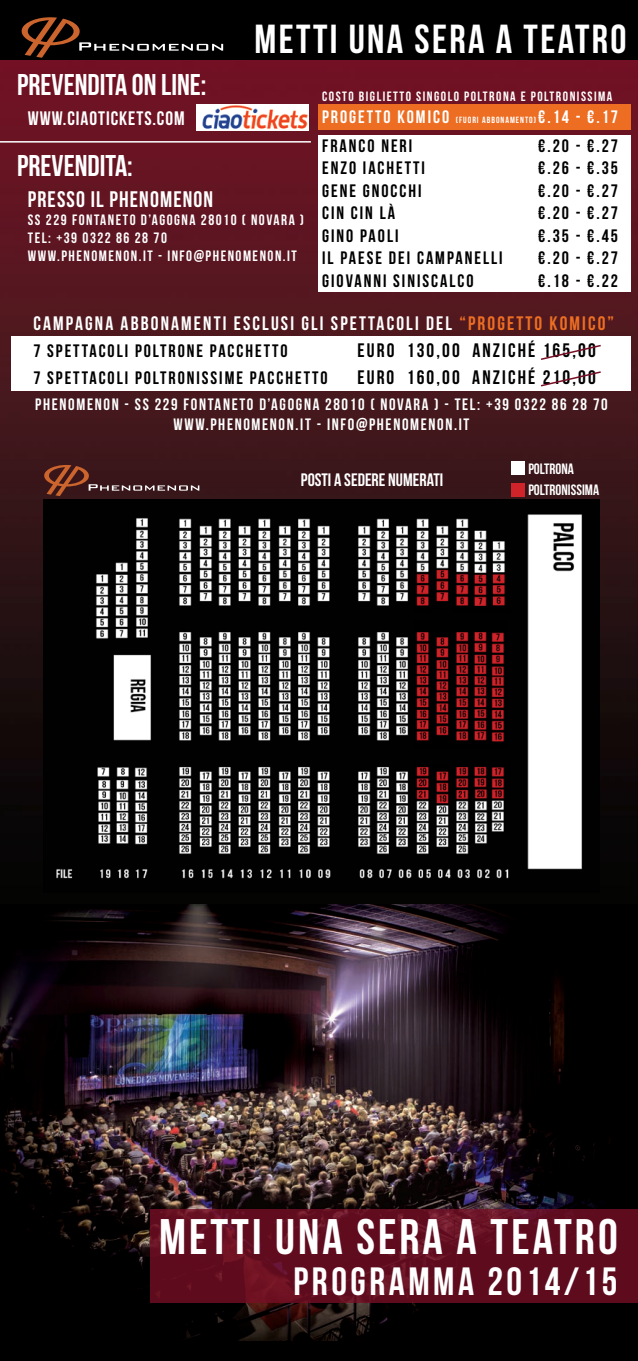
<style>
.page{position:relative;width:638px;height:1361px;background:#fff}
.page>*{position:absolute;margin:0;border:0;box-sizing:border-box;transform-origin:0 0}
.t1{font:49.95px "Bebas Neue";letter-spacing:.06em;color:#fff}
.t2{font:40.5px "Bebas Neue";letter-spacing:.06em;color:#fff}
.t3{font:39.45px "Bebas Neue";letter-spacing:.09em;color:#fff}
.t4{font:30px "Bebas Neue";color:#fff}
.t5{font:22.5px "Bebas Neue";letter-spacing:.05em;color:#fff}
.t6{font:19.5px "Bebas Neue";letter-spacing:.11em;color:#fff}
.t7{font:19.5px "Bebas Neue";letter-spacing:.11em;color:#000}
.t8{font:19.5px "Bebas Neue";letter-spacing:.05em;color:#fff}
.t9{font:18px "Bebas Neue";letter-spacing:.11em;color:#000}
.t10{font:18px "Bebas Neue";letter-spacing:.11em;color:#fff}
.t11{font:18px "Bebas Neue";color:#fff}
.t12{font:16.5px "Bebas Neue";letter-spacing:.1em;color:#fff}
.t13{font:15px/18px "Bebas Neue";letter-spacing:.1em;color:#fff}
.t14{font:15px "Bebas Neue";color:#fff}
.t15{font:13.5px "Bebas Neue";letter-spacing:.11em;color:#fff}
.s1{font-size:9px}
.s2{color:#ed6e23}
</style>
<div class="page">
<img style="left:0;top:904px;width:638px;height:437px">
<img style="left:0;top:59px;width:638px;height:845px">
<div style="left:0;top:0;width:638px;height:59px;background:#000"></div>
<svg style="left:150px;top:1209px;width:488px;height:94px;fill:#5f0b1e"></svg>
<div style="left:0;top:1341px;width:638px;height:20px;background:#000"></div>
<svg style="left:21px;top:17px;width:202px;height:41px"></svg>
<svg style="left:42px;top:464px;width:157px;height:32px"></svg>
<div style="left:12px;top:336px;width:619px;height:55px;background:#fff"></div>
<div style="left:318px;top:136px;width:313px;height:156px;background:#fff"></div>
<div style="left:318px;top:105px;width:313px;height:25px;background:#ed6e23"></div>
<img style="left:196px;top:105px;width:112px;height:25px">
<hr style="left:0;top:141px;width:311px;height:2px;background:#fff">
<img style="left:43px;top:499px;width:556px;height:393px">
<svg style="left:541px;top:371px;width:60px;height:16px"></svg>
<svg style="left:541px;top:344px;width:60px;height:16px"></svg>
<svg style="left:414px;top:620px;width:94px;height:128px"></svg>
<svg style="left:452px;top:760px;width:58px;height:40px"></svg>
<svg style="left:452px;top:573px;width:58px;height:40px"></svg>
<svg style="left:433px;top:764px;width:17px;height:40px"></svg>
<svg style="left:414px;top:760px;width:17px;height:40px"></svg>
<svg style="left:433px;top:569px;width:17px;height:40px"></svg>
<svg style="left:414px;top:573px;width:17px;height:40px"></svg>
<div style="left:511px;top:483px;width:13px;height:14px;background:#d1232a"></div>
<div style="left:511px;top:461px;width:13px;height:14px;background:#fff"></div>
<p class="t2" style="left:254px;top:16px;width:374px">METTI UNA SERA A TEATRO</p>
<p class="t4" style="left:17px;top:69px;width:191px">PREVENDITA ON LINE:</p>
<p class="t8" style="left:28px;top:108px;width:158px">WWW.CIAOTICKETS.COM</p>
<p class="t4" style="left:17px;top:149px;width:117px">PREVENDITA:</p>
<p class="t5" style="left:28px;top:187px;width:187px">PRESSO IL PHENOMENON</p>
<p class="t13" style="left:28px;top:211px;width:277px">SS 229 FONTANETO D’AGOGNA 28010 ( NOVARA )<br>TEL: +39 0322 86 28 70</p>
<p class="t13" style="left:28px;top:247px;width:270px">WWW.PHENOMENON.IT - INFO@PHENOMENON.IT</p>
<p class="t15" style="left:322px;top:89px;width:292px">COSTO BIGLIETTO SINGOLO POLTRONA E POLTRONISSIMA</p>
<p class="t10" style="left:322px;top:107px;width:297px">PROGETTO KOMICO <span class="s1">(FUORI ABBONAMENTO)</span>€.14 - €.17</p>
<p class="t9" style="left:322px;top:136px;width:92px">FRANCO NERI</p>
<p class="t9" style="left:538px;top:136px;width:81px">€.20 - €.27</p>
<p class="t9" style="left:322px;top:158px;width:104px">ENZO IACHETTI</p>
<p class="t9" style="left:538px;top:158px;width:81px">€.26 - €.35</p>
<p class="t9" style="left:322px;top:181px;width:101px">GENE GNOCCHI</p>
<p class="t9" style="left:538px;top:181px;width:81px">€.20 - €.27</p>
<p class="t9" style="left:322px;top:203px;width:74px">CIN CIN LÀ</p>
<p class="t9" style="left:538px;top:203px;width:81px">€.20 - €.27</p>
<p class="t9" style="left:322px;top:226px;width:78px">GINO PAOLI</p>
<p class="t9" style="left:538px;top:226px;width:81px">€.35 - €.45</p>
<p class="t9" style="left:322px;top:248px;width:182px">IL PAESE DEI CAMPANELLI</p>
<p class="t9" style="left:538px;top:248px;width:81px">€.20 - €.27</p>
<p class="t9" style="left:322px;top:271px;width:153px">GIOVANNI SINISCALCO</p>
<p class="t9" style="left:538px;top:271px;width:81px">€.18 - €.22</p>
<p class="t6" style="left:33px;top:313px;width:582px">CAMPAGNA ABBONAMENTI ESCLUSI GLI SPETTACOLI DEL <span class="s2">“PROGETTO KOMICO”</span></p>
<p class="t9" style="left:33px;top:341px;width:256px">7 SPETTACOLI POLTRONE PACCHETTO</p>
<p class="t7" style="left:357px;top:340px;width:240px">EURO 130,00 ANZICHÉ 165,00</p>
<p class="t9" style="left:33px;top:368px;width:296px">7 SPETTACOLI POLTRONISSIME PACCHETTO</p>
<p class="t7" style="left:357px;top:367px;width:240px">EURO 160,00 ANZICHÉ 210,00</p>
<p class="t12" style="left:35px;top:395px;width:574px">PHENOMENON - SS 229 FONTANETO D’AGOGNA 28010 ( NOVARA ) - TEL: +39 0322 86 28 70</p>
<p class="t12" style="left:173px;top:415px;width:297px">WWW.PHENOMENON.IT - INFO@PHENOMENON.IT</p>
<p class="t11" style="left:301px;top:470px;width:144px">POSTI A SEDERE NUMERATI</p>
<p class="t14" style="left:528px;top:460px;width:47px">POLTRONA</p>
<p class="t14" style="left:528px;top:482px;width:72px">POLTRONISSIMA</p>
<p class="t1" style="left:159px;top:1209px;width:460px">METTI UNA SERA A TEATRO</p>
<p class="t3" style="left:293px;top:1260px;width:325px">PROGRAMMA 2014/15</p>
</div>
